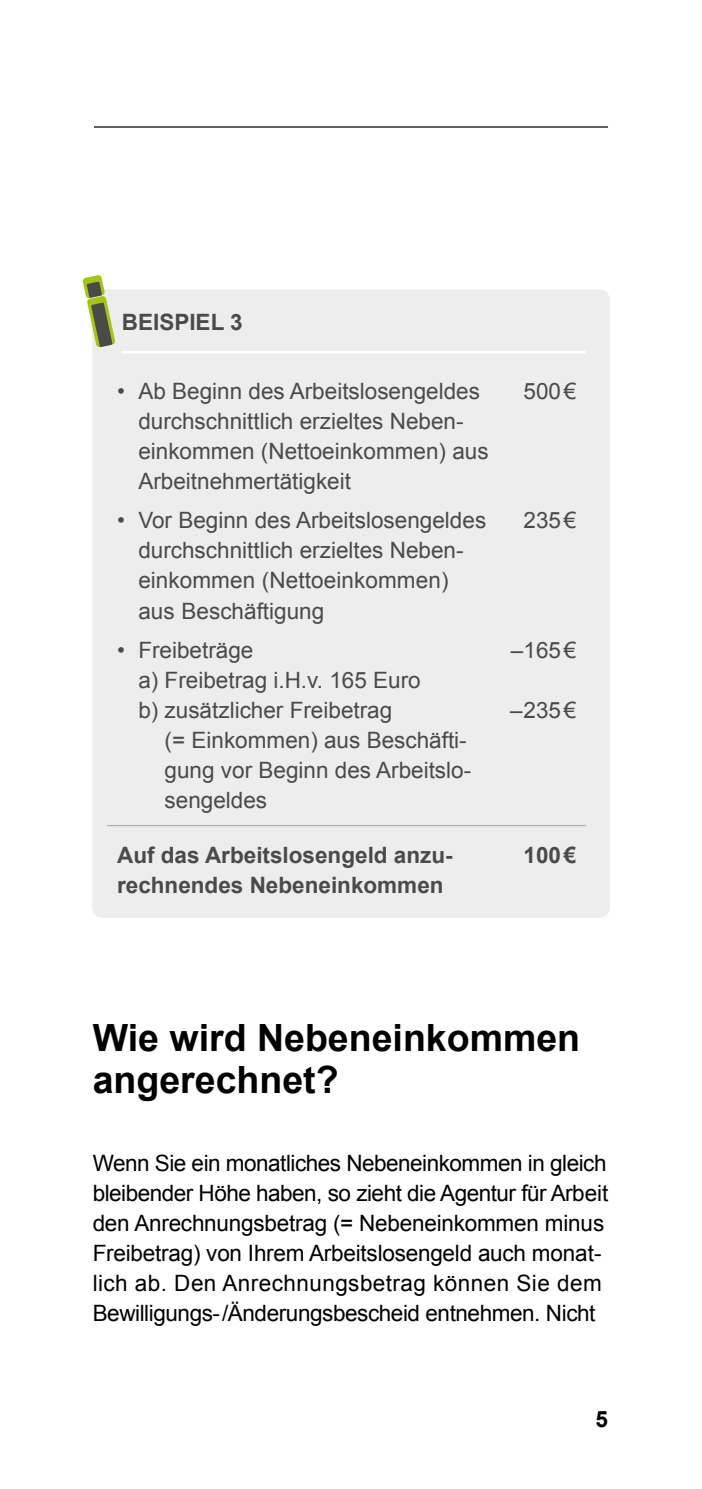
<style>
.page{position:relative;width:702px;height:1489px;background:#fff}
.page>*{position:absolute;margin:0;border:0;box-sizing:border-box;transform-origin:0 0}
.t1{font:700 37.5px/42.5px "Arial";color:#000}
.P_Tabelle{font:22.5px/30px "Arial";color:#4a4a49}
.t2{font:22.5px/30px "Arial";letter-spacing:-.02em;color:#000}
.P_Tabelle-2{font:700 22.5px/30px "Arial";color:#4a4a49}
.Li_Tabelle{font:22.5px "Arial";color:#4a4a49}
.t3{font:700 22.5px "Arial";color:#000}
</style>
<div class="page">
<div style="left:92px;top:289px;width:517px;height:628px;background:#ededed;border-radius:11px"></div>
<hr style="left:122px;top:351px;width:464px;height:2px;background:#fff">
<svg style="left:82px;top:275px;width:33px;height:72px"></svg>
<hr style="left:107px;top:824px;width:393px;height:2px;background:#b3b2b2">
<hr style="left:500px;top:824px;width:86px;height:2px;background:#b3b2b2">
<hr style="left:94px;top:126px;width:514px;height:2px;background:#000">
<p class="P_Tabelle-2" style="left:122px;top:308px;width:122px">BEISPIEL 3</p>
<p class="P_Tabelle" style="left:138px;top:376px;width:352px;text-indent:-21px">• Ab Beginn des Arbeitslosengeldes durchschnittlich erzieltes Neben&shy;einkommen (Nettoeinkommen) aus<br>Arbeitnehmertätigkeit</p>
<p class="Li_Tabelle" style="left:523px;top:377px;width:54px">500€</p>
<p class="P_Tabelle" style="left:138px;top:506px;width:349px;text-indent:-21px">• Vor Beginn des Arbeitslosengeldes durchschnittlich erzieltes Neben&shy;einkommen (Nettoeinkommen) aus Beschäftigung</p>
<p class="P_Tabelle" style="left:523px;top:506px;width:54px">235€</p>
<p class="P_Tabelle" style="left:117px;top:635px;width:138px">• Freibeträge</p>
<p class="P_Tabelle" style="left:138px;top:665px;width:284px">a) Freibetrag i.H.v. 165 Euro</p>
<p class="P_Tabelle" style="left:138px;top:695px;width:255px">b) zusätzlicher Freibetrag</p>
<p class="P_Tabelle" style="left:165px;top:725px;width:303px">(= Einkommen) aus Beschäfti-</p>
<p class="P_Tabelle" style="left:165px;top:755px;width:308px">gung vor Beginn des Arbeitslo-</p>
<p class="P_Tabelle" style="left:165px;top:785px;width:104px">sengeldes</p>
<p class="P_Tabelle" style="left:511px;top:635px;width:67px">–165€</p>
<p class="P_Tabelle" style="left:510px;top:695px;width:68px">–235€</p>
<p class="P_Tabelle-2" style="left:117px;top:841px;width:337px">Auf das Arbeitslosengeld anzu&shy;rechnendes Nebeneinkommen</p>
<p class="P_Tabelle-2" style="left:523px;top:841px;width:54px">100€</p>
<h1 class="t1" style="left:93px;top:1017px;width:489px">Wie wird Nebeneinkommen angerechnet?</h1>
<p class="t2" style="left:93px;top:1147px;width:517px">Wenn Sie ein monatliches Nebeneinkommen in gleich bleibender Höhe haben, so zieht die Agentur für Arbeit den Anrechnungsbetrag (= Nebeneinkommen minus Freibetrag) von Ihrem Arbeitslosengeld auch monat&shy;lich ab. Den Anrechnungsbetrag können Sie dem Bewilligungs-/Änderungsbescheid entnehmen. Nicht</p>
<p class="t3" style="left:595px;top:1403px;width:14px">5</p>
</div>
